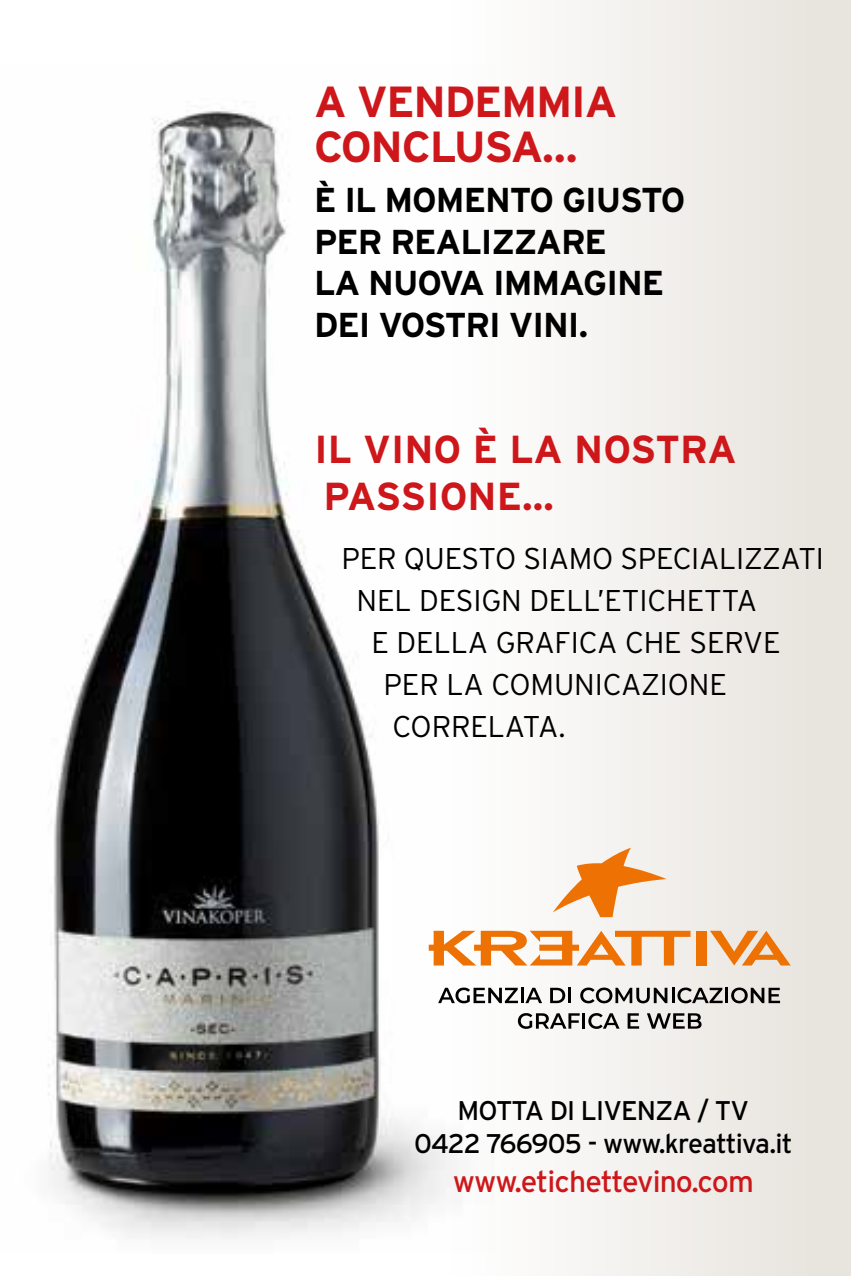
<style>
.page{position:relative;width:851px;height:1276px;background:#fff}
.page>*{position:absolute;margin:0;border:0;box-sizing:border-box;transform-origin:0 0}
.t1{font:700 43.5px/45px "Interstate";letter-spacing:-.03em;color:#cd171a}
.t2{font:700 39px/46.8px "Interstate";color:#cd171a}
.t3{font:700 34.5px/41.4px "Interstate";letter-spacing:-.03em;color:#000}
.t4{font:300 30px "Interstate";letter-spacing:-.005em;color:#000}
.t5{font:30px "Interstate";letter-spacing:-.03em;color:#cd171a}
.t6{font:27px/33px "Interstate";letter-spacing:-.03em;color:#000;text-align:center}
</style>
<div class="page">
<img style="left:48px;top:111px;width:403px;height:1128px">
<div style="left:451px;top:0;width:399px;height:1276px;background:linear-gradient(to right,#fefefe,#e6e2dc)"></div>
<svg style="left:552px;top:847px;width:114px;height:70px"></svg>
<div style="left:696px;top:930px;width:10px;height:35px;background:#ee7203"></div>
<svg style="left:709px;top:930px;width:81px;height:35px;background:#ecb786"></svg>
<svg style="left:428px;top:930px;width:262px;height:35px"></svg>
<svg style="left:438px;top:987px;width:80px;height:16px"></svg>
<hr style="left:520px;top:987px;width:3px;height:16px;background:#000">
<svg style="left:525px;top:987px;width:17px;height:16px"></svg>
<svg style="left:550px;top:987px;width:15px;height:16px"></svg>
<hr style="left:568px;top:987px;width:3px;height:16px;background:#000">
<svg style="left:580px;top:987px;width:87px;height:16px"></svg>
<hr style="left:671px;top:987px;width:3px;height:16px;background:#000">
<svg style="left:677px;top:987px;width:45px;height:16px"></svg>
<hr style="left:725px;top:987px;width:3px;height:16px;background:#000">
<svg style="left:731px;top:987px;width:49px;height:16px"></svg>
<svg style="left:518px;top:1013px;width:61px;height:16px"></svg>
<hr style="left:582px;top:1013px;width:3px;height:15px;background:#000">
<svg style="left:588px;top:1013px;width:31px;height:16px"></svg>
<svg style="left:627px;top:1013px;width:12px;height:15px"></svg>
<svg style="left:646px;top:1013px;width:55px;height:15px"></svg>
<h1 class="t1" style="left:314px;top:79px;width:305px">A VENDEMMIA<br>CONCLUSA…</h1>
<p class="t3" style="left:314px;top:179px;width:373px">È IL MOMENTO GIUSTO<br>PER REALIZZARE<br>LA NUOVA IMMAGINE<br>DEI VOSTRI VINI.</p>
<h2 class="t2" style="left:314px;top:426px;width:423px">IL VINO È LA NOSTRA<br>PASSIONE…</h2>
<p class="t4" style="left:341px;top:542px;width:484px">PER QUESTO SIAMO SPECIALIZZATI</p>
<p class="t4" style="left:356px;top:584px;width:402px">NEL DESIGN DELL’ETICHETTA</p>
<p class="t4" style="left:371px;top:626px;width:410px">E DELLA GRAFICA CHE SERVE</p>
<p class="t4" style="left:383px;top:668px;width:345px">PER LA COMUNICAZIONE</p>
<p class="t4" style="left:392px;top:710px;width:174px">CORRELATA.</p>
<p class="t6" style="left:414px;top:1093px;width:380px">MOTTA DI LIVENZA / TV<br>0422 766905 - www.kreattiva.it</p>
<p class="t5" style="left:453px;top:1164px;width:302px">www.etichettevino.com</p>
</div>
